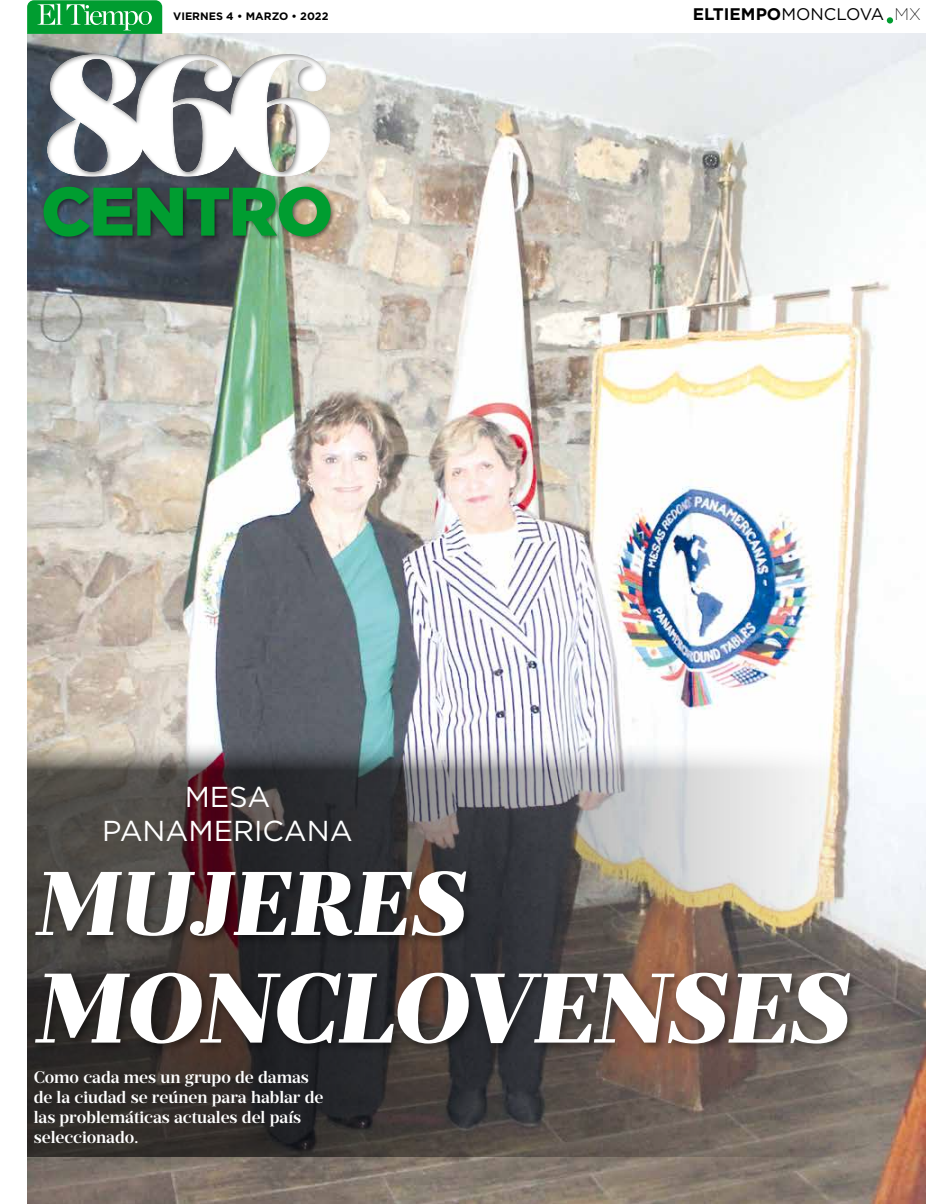
<style>
.page{position:relative;width:931px;height:1204px;background:#fff}
.page>*{position:absolute;margin:0;border:0;box-sizing:border-box;transform-origin:0 0}
.t1{font:900 170.5px "Prumo Deck";color:#fff}
.t2{font:italic 900 98.5px "Prumo Deck";letter-spacing:-.015em;color:#fff}
.t3{font:italic 900 90px "Prumo Deck";color:#fff}
.t4{font:900 68.38px "Gotham";letter-spacing:-.03em;color:#009d30}
.t5{font:28.88px/33.6px "Gotham";color:#fff;text-align:center}
.t6{font:600 16.75px/20.1px "Prumo Deck";color:#fff}
.t7{font:700 16.75px "Gotham";color:#000}
.t8{font:700 10.75px "Gotham";color:#000}
.s1{font-weight:400}
.s2{font-weight:200}
</style>
<div class="page">
<img style="left:27px;top:34px;width:898px;height:1170px">
<img style="left:27px;top:740px;width:833px;height:417px">
<svg style="left:27px;top:0;width:135px;height:10px"></svg>
<div style="left:32px;top:867px;width:444px;height:80px;background:#000;opacity:.45"></div>
<div style="left:31px;top:968px;width:829px;height:86px;background:#000;opacity:.45"></div>
<div style="left:886px;top:17px;width:7px;height:7px;background:#009d30;border-radius:50%"></div>
<div style="left:42px;top:185px;width:294px;height:57px;background:#000;opacity:.45"></div>
<div style="left:18px;top:10px;width:512px;height:227px;background:#000;opacity:.45"></div>
<p class="t8" style="left:173px;top:9px;width:157px">VIERNES 4 • MARZO • 2022</p>
<p class="t7" style="left:692px;top:3px;width:229px">ELTIEMPO<span class="s1">MONCLOVA</span> <span class="s2">MX</span></p>
<h1 class="t1" style="left:41px;top:11px;width:297px">866</h1>
<h3 class="t4" style="left:41px;top:164px;width:294px">CENTRO</h3>
<h3 class="t5" style="left:102px;top:779px;width:252px">MESA<br>PANAMERICANA</h3>
<h3 class="t3" style="left:37px;top:848px;width:432px">MUJERES</h3>
<h2 class="t2" style="left:37px;top:948px;width:816px">MONCLOVENSES</h2>
<p class="t6" style="left:34px;top:1067px;width:291px">Como cada mes un grupo de damas de la ciudad se reúnen para hablar de las problemáticas actuales del país seleccionado.</p>
</div>
